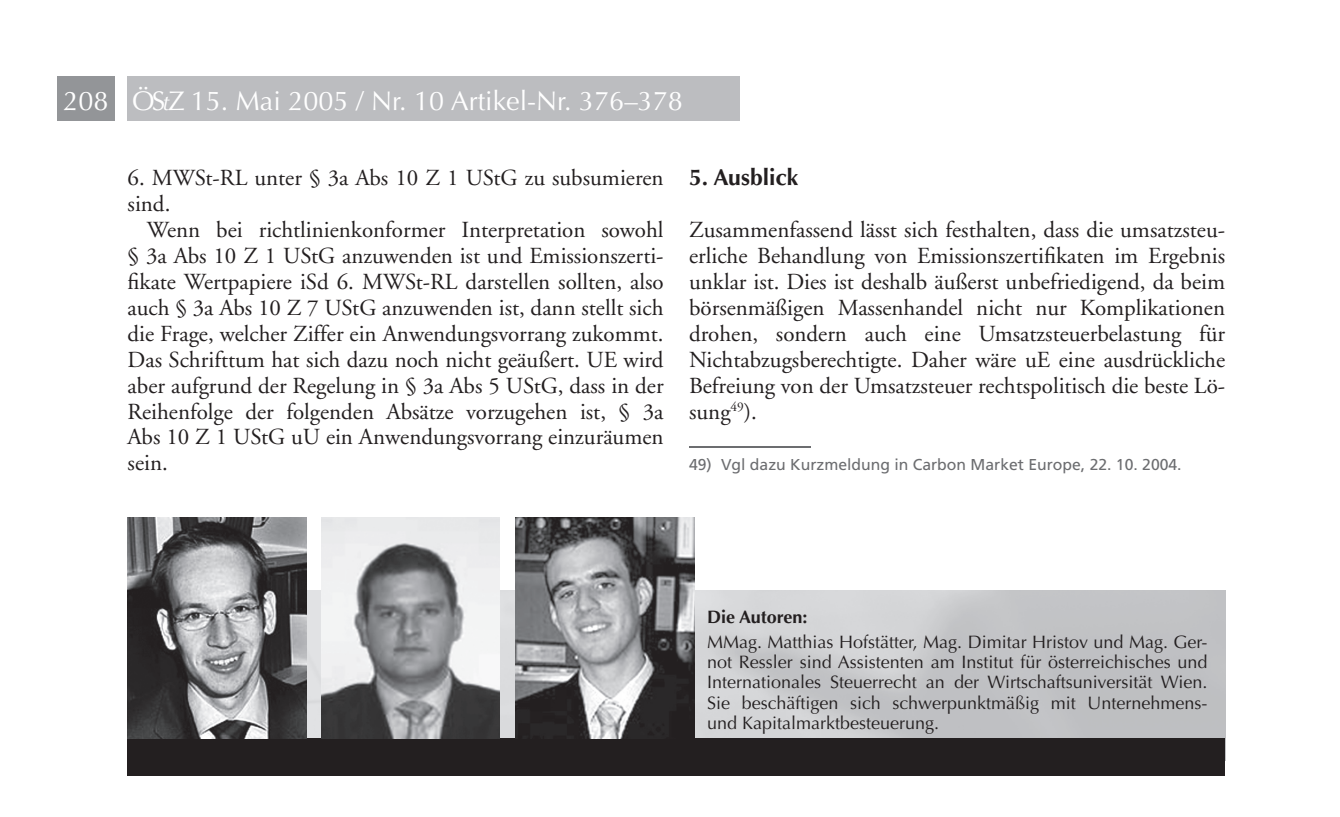
<style>
.page{position:relative;width:1340px;height:817px;background:#fff}
.page>*{position:absolute;margin:0;border:0;box-sizing:border-box;transform-origin:0 0}
.t1{font:27px "Optima LT";color:#fff}
.t2{font:22.95px/25.9px "Adobe Garamond";color:#231f20;text-align:justify}
.t3{font:700 22.95px "Optima LT";color:#231f20}
.t4{font:18px/20.2px "Optima LT";color:#231f20;text-align:justify}
.t5{font:700 18px "Optima LT";color:#231f20}
.t6{font:15.75px "Frutiger";color:#6c6d70}
.s1{font-style:italic;font-size:22.5px}
</style>
<div class="page">
<div style="left:57px;top:77px;width:58px;height:44px;background:#939598"></div>
<hr style="left:689px;top:446px;width:121px;height:1px;background:#6c6d70">
<img style="left:306px;top:590px;width:919px;height:148px">
<div style="left:128px;top:738px;width:1097px;height:37px;background:#231f20"></div>
<img style="left:128px;top:517px;width:178px;height:221px">
<img style="left:321px;top:517px;width:179px;height:221px">
<img style="left:515px;top:517px;width:179px;height:221px">
<div style="left:128px;top:77px;width:612px;height:44px;background:#bcbdc0"></div>
<p class="t1" style="left:64px;top:85px;width:47px">208</p>
<p class="t1" style="left:132px;top:85px;width:552px">ÖS<span class="s1">t</span>Z 15. Mai 2005 / Nr. 10 Artikel-Nr. 376–378</p>
<p class="t2" style="left:128px;top:166px;width:537px">6. MWSt-RL unter § 3a Abs 10 Z 1 UStG zu subsumieren sind.</p>
<p class="t2" style="left:128px;top:217px;width:537px;text-indent:19px">Wenn bei richtlinienkonformer Interpretation sowohl § 3a Abs 10 Z 1 UStG anzuwenden ist und Emissionszerti&shy;fikate Wertpapiere iSd 6. MWSt-RL darstellen sollten, also auch § 3a Abs 10 Z 7 UStG anzuwenden ist, dann stellt sich die Frage, welcher Ziffer ein Anwendungsvorrang zukommt.<br>Das Schrifttum hat sich dazu noch nicht geäußert. UE wird aber aufgrund der Regelung in § 3a Abs 5 UStG, dass in der Reihenfolge der folgenden Absätze vorzugehen ist, § 3a Abs 10 Z 1 UStG uU ein Anwendungsvorrang einzuräumen sein.</p>
<p class="t3" style="left:689px;top:164px;width:111px">5. Ausblick</p>
<p class="t2" style="left:689px;top:217px;width:537px">Zusammenfassend lässt sich festhalten, dass die umsatzsteu&shy;erliche Behandlung von Emissionszertifikaten im Ergebnis unklar ist. Dies ist deshalb äußerst unbefriedigend, da beim börsenmäßigen Massenhandel nicht nur Komplikationen drohen, sondern auch eine Umsatzsteuerbelastung für Nichtabzugsberechtigte. Daher wäre uE eine ausdrückliche Befreiung von der Umsatzsteuer rechtspolitisch die beste Lö&shy;sung<sup>49</sup>).</p>
<p class="t6" style="left:689px;top:455px;width:494px">49) Vgl dazu Kurzmeldung in Carbon Market Europe, 22. 10. 2004.</p>
<p class="t5" style="left:707px;top:606px;width:102px">Die Autoren:</p>
<p class="t4" style="left:707px;top:631px;width:502px">MMag. Matthias Hofstätter, Mag. Dimitar Hristov und Mag. Ger&shy;not Ressler sind Assistenten am Institut für österreichisches und Internationales Steuerrecht an der Wirtschaftsuniversität Wien.<br>Sie beschäftigen sich schwerpunktmäßig mit Unternehmens&shy;und Kapitalmarktbesteuerung.</p>
</div>
